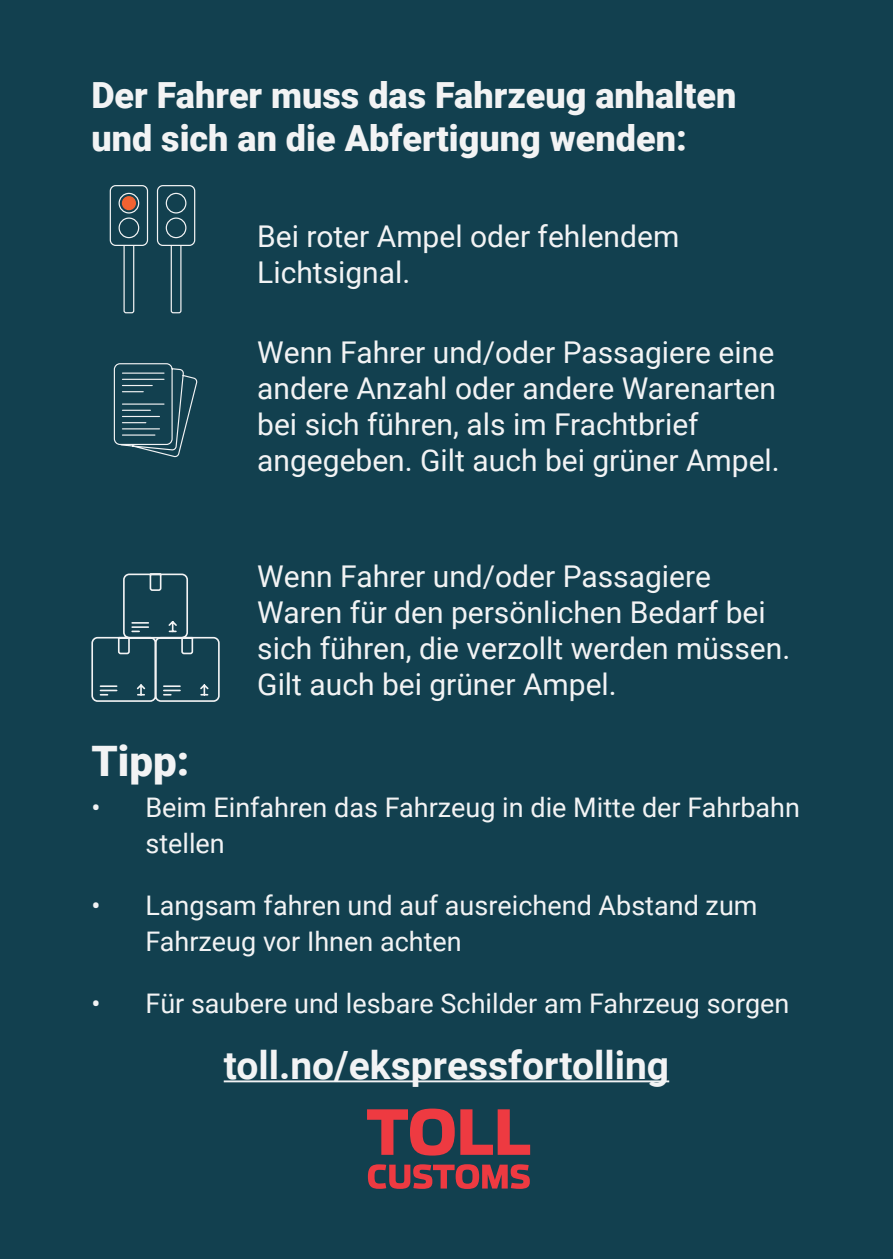
<style>
.page{position:relative;width:893px;height:1259px;background:#12404f}
.page>*{position:absolute;margin:0;border:0;box-sizing:border-box;transform-origin:0 0}
.t1{font:900 42px "Roboto";color:#f2f3f4}
.t2{font:700 39px "Roboto";color:#f2f3f4}
.t3{font:900 36px/43.2px "Roboto";color:#f2f3f4}
.t4{font:30px/36px "Roboto";color:#f2f3f4}
.t5{font:27px/36px "Roboto";color:#f2f3f4}
</style>
<div class="page">
<svg style="left:367px;top:1108px;width:163px;height:47px"></svg>
<svg style="left:368px;top:1164px;width:162px;height:24px"></svg>
<hr style="left:224px;top:1080px;width:445px;height:2px;background:#f2f3f4">
<svg style="left:109px;top:185px;width:40px;height:129px"></svg>
<svg style="left:156px;top:185px;width:40px;height:129px"></svg>
<svg style="left:91px;top:573px;width:129px;height:129px"></svg>
<svg style="left:113px;top:363px;width:84px;height:94px"></svg>
<p class="t3" style="left:91px;top:72px;width:646px">Der Fahrer muss das Fahrzeug anhalten und sich an die Abfertigung wenden:</p>
<p class="t4" style="left:257px;top:217px;width:424px">Bei roter Ampel oder fehlendem<br>Lichtsignal.</p>
<p class="t4" style="left:257px;top:333px;width:524px">Wenn Fahrer und/oder Passagiere eine andere Anzahl oder andere Warenarten bei sich führen, als im Frachtbrief angegeben. Gilt auch bei grüner Ampel.</p>
<p class="t1" style="left:91px;top:731px;width:99px">Tipp:</p>
<p class="t4" style="left:257px;top:557px;width:534px">Wenn Fahrer und/oder Passagiere Waren für den persönlichen Bedarf bei sich führen, die verzollt werden müssen.<br>Gilt auch bei grüner Ampel.</p>
<p class="t5" style="left:145px;top:789px;width:656px;text-indent:-54px">• Beim Einfahren das Fahrzeug in die Mitte der Fahrbahn stellen</p>
<p class="t5" style="left:145px;top:886px;width:614px;text-indent:-54px">• Langsam fahren und auf ausreichend Abstand zum<br>Fahrzeug vor Ihnen achten</p>
<p class="t5" style="left:91px;top:984px;width:700px">• Für saubere und lesbare Schilder am Fahrzeug sorgen</p>
<p class="t2" style="left:224px;top:1037px;width:447px">toll.no/ekspressfortolling</p>
</div>
